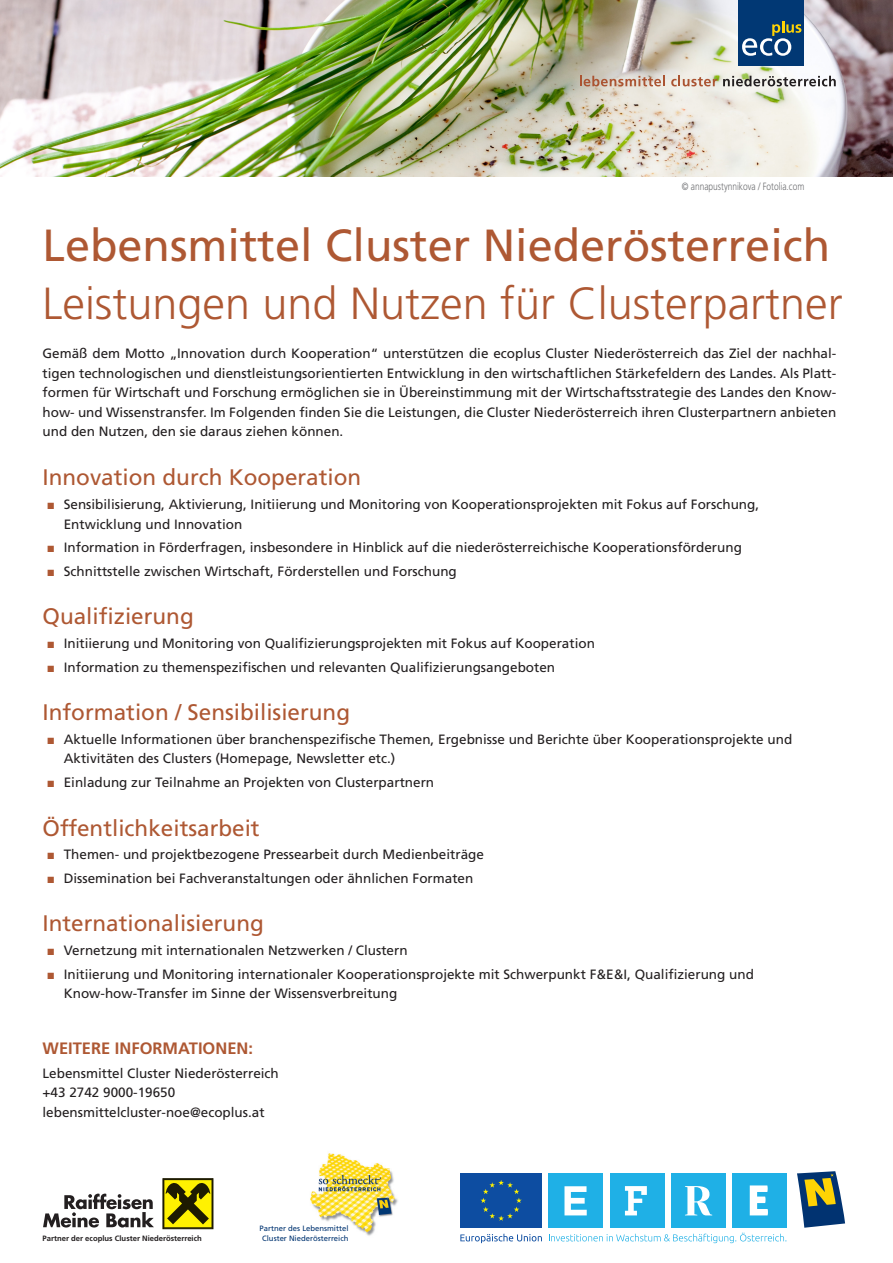
<style>
.page{position:relative;width:893px;height:1263px;background:#fff}
.page>*{position:absolute;margin:0;border:0;box-sizing:border-box;transform-origin:0 0}
.t1{font:300 45px "Frutiger";color:#ae5833}
.t2{font:45px "Frutiger";color:#ae5833}
.t3{font:22.5px "Frutiger";color:#ae5833}
.t4{font:700 16.5px "Frutiger";color:#ae5833}
.t5{font:13.5px/19.5px "Frutiger";color:#231f20}
.t6{font:300 10.5px "Frutiger";color:#6c6d70;scale:.8 1}
.t7{font:7.65px "Frutiger";color:#013471}
.t8{font:700 7.65px "Frutiger";color:#231f20}
.s1{font-family:"Arial";color:#ae5833}
</style>
<div class="page">
<img style="left:0;top:0;width:893px;height:177px">
<div style="left:549px;top:1173px;width:54px;height:55px;background:#1fb0e6"></div>
<div style="left:610px;top:1173px;width:54px;height:55px;background:#1fb0e6"></div>
<div style="left:671px;top:1173px;width:54px;height:55px;background:#1fb0e6"></div>
<div style="left:732px;top:1173px;width:54px;height:55px;background:#1fb0e6"></div>
<svg style="left:625px;top:1186px;width:22px;height:29px"></svg>
<svg style="left:564px;top:1186px;width:23px;height:29px"></svg>
<svg style="left:685px;top:1186px;width:27px;height:29px"></svg>
<div style="left:460px;top:1173px;width:82px;height:55px;background:#0d4da1"></div>
<svg style="left:480px;top:1180px;width:42px;height:41px"></svg>
<svg style="left:549px;top:1233px;width:237px;height:10px"></svg>
<svg style="left:750px;top:1185px;width:18px;height:30px"></svg>
<svg style="left:460px;top:1234px;width:82px;height:9px"></svg>
<svg style="left:797px;top:1171px;width:48px;height:57px"></svg>
<div style="left:738px;top:0;width:66px;height:66px;background:#013874"></div>
<svg style="left:742px;top:21px;width:59px;height:35px"></svg>
<svg style="left:580px;top:76px;width:85px;height:10px"></svg>
<svg style="left:671px;top:76px;width:46px;height:10px"></svg>
<svg style="left:723px;top:76px;width:113px;height:10px"></svg>
<img style="left:310px;top:1153px;width:88px;height:83px">
<div style="left:163px;top:1178px;width:50px;height:51px;border:1px solid #1e1b01"></div>
<div style="left:164px;top:1180px;width:48px;height:47px;background:#fff101"></div>
<svg style="left:166px;top:1183px;width:44px;height:41px"></svg>
<svg style="left:43px;top:1193px;width:111px;height:34px"></svg>
<p class="t6" style="left:682px;top:181px;width:155px">© annapustynnikova / Fotolia.com</p>
<h1 class="t2" style="left:43px;top:219px;width:789px">Lebensmittel Cluster Niederösterreich</h1>
<h1 class="t1" style="left:43px;top:278px;width:802px">Leistungen und Nutzen für Clusterpartner</h1>
<p class="t5" style="left:43px;top:344px;width:795px;text-align:justify">Gemäß dem Motto „Innovation durch Kooperation“ unterstützen die ecoplus Cluster Niederösterreich das Ziel der nachhal&shy;tigen technologischen und dienstleistungsorientierten Entwicklung in den wirtschaftlichen Stärkefeldern des Landes. Als Platt&shy;formen für Wirtschaft und Forschung ermöglichen sie in Übereinstimmung mit der Wirtschaftsstrategie des Landes den Know&shy;how- und Wissenstransfer. Im Folgenden finden Sie die Leistungen, die Cluster Niederösterreich ihren Clusterpartnern anbieten und den Nutzen, den sie daraus ziehen können.</p>
<h2 class="t3" style="left:43px;top:464px;width:320px">Innovation durch Kooperation</h2>
<p class="t5" style="left:64px;top:495px;width:697px;text-indent:-17px"><span class="s1">■</span> Sensibilisierung, Aktivierung, Initiierung und Monitoring von Kooperationsprojekten mit Fokus auf Forschung,<br>Entwicklung und Innovation</p>
<p class="t5" style="left:47px;top:538px;width:697px"><span class="s1">■</span> Information in Förderfragen, insbesondere in Hinblick auf die niederösterreichische Kooperationsförderung</p>
<p class="t5" style="left:47px;top:562px;width:412px"><span class="s1">■</span> Schnittstelle zwischen Wirtschaft, Förderstellen und Forschung</p>
<h2 class="t3" style="left:43px;top:603px;width:153px">Qualifizierung</h2>
<p class="t5" style="left:47px;top:634px;width:550px"><span class="s1">■</span> Initiierung und Monitoring von Qualifizierungsprojekten mit Fokus auf Kooperation</p>
<p class="t5" style="left:47px;top:658px;width:510px"><span class="s1">■</span> Information zu themenspezifischen und relevanten Qualifizierungsangeboten</p>
<h2 class="t3" style="left:43px;top:699px;width:309px">Information / Sensibilisierung</h2>
<p class="t5" style="left:64px;top:730px;width:730px;text-indent:-17px"><span class="s1">■</span> Aktuelle Informationen über branchenspezifische Themen, Ergebnisse und Berichte über Kooperationsprojekte und<br>Aktivitäten des Clusters (Homepage, Newsletter etc.)</p>
<p class="t5" style="left:47px;top:773px;width:389px"><span class="s1">■</span> Einladung zur Teilnahme an Projekten von Clusterpartnern</p>
<h2 class="t3" style="left:43px;top:814px;width:219px">Öffentlichkeitsarbeit</h2>
<p class="t5" style="left:47px;top:845px;width:439px"><span class="s1">■</span> Themen- und projektbezogene Pressearbeit durch Medienbeiträge</p>
<p class="t5" style="left:47px;top:869px;width:428px"><span class="s1">■</span> Dissemination bei Fachveranstaltungen oder ähnlichen Formaten</p>
<h2 class="t3" style="left:43px;top:910px;width:223px">Internationalisierung</h2>
<p class="t5" style="left:47px;top:941px;width:362px"><span class="s1">■</span> Vernetzung mit internationalen Netzwerken / Clustern</p>
<p class="t5" style="left:64px;top:964px;width:692px;text-indent:-17px"><span class="s1">■</span> Initiierung und Monitoring internationaler Kooperationsprojekte mit Schwerpunkt F&amp;E&amp;I, Qualifizierung und<br>Know-how-Transfer im Sinne der Wissensverbreitung</p>
<p class="t4" style="left:43px;top:1039px;width:212px">WEITERE INFORMATIONEN:</p>
<p class="t5" style="left:43px;top:1063px;width:238px">Lebensmittel Cluster Niederösterreich +43 2742 9000-19650 lebensmittelcluster-noe@ecoplus.at</p>
<p class="t7" style="left:260px;top:1224px;width:90px">Partner des Lebensmittel</p>
<p class="t8" style="left:43px;top:1234px;width:161px">Partner der ecoplus Cluster Niederösterreich</p>
<p class="t7" style="left:262px;top:1234px;width:88px">Cluster Niederösterreich</p>
</div>
